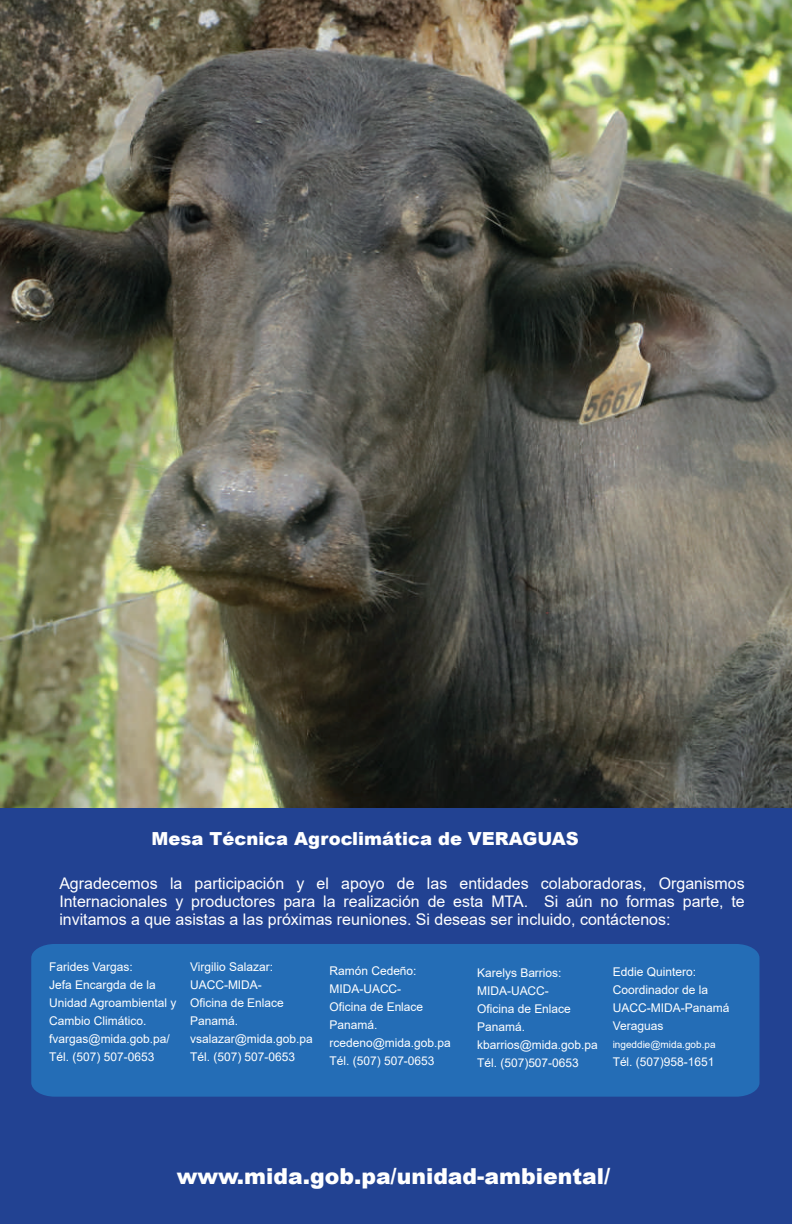
<style>
.page{position:relative;width:792px;height:1224px;background:#fff}
.page>*{position:absolute;margin:0;border:0;box-sizing:border-box;transform-origin:0 0}
.t1{font:900 22px "Arial";color:#fff}
.t2{font:900 18px "Arial";color:#fff}
.t3{font:16px/18px "Arial";color:#fff;text-align:justify}
.t4{font:12px/18px "Arial";color:#fff}
.t5{font:10px "Arial";color:#fff}
</style>
<div class="page">
<img style="left:0;top:0;width:792px;height:809px">
<div style="left:0;top:809px;width:792px;height:415px;background:#224292"></div>
<div style="left:31px;top:944px;width:729px;height:153px;background:#246db6"></div>
<h2 class="t2" style="left:152px;top:826px;width:429px">Mesa Técnica Agroclimática de VERAGUAS</h2>
<p class="t3" style="left:59px;top:875px;width:687px">Agradecemos la participación y el apoyo de las entidades colaboradoras, Organismos Internacionales y productores para la realización de esta MTA. Si aún no formas parte, te invitamos a que asistas a las próximas reuniones. Si deseas ser incluido, contáctenos:</p>
<p class="t4" style="left:613px;top:963px;width:118px">Eddie Quintero:<br>Coordinador de la<br>UACC-MIDA-Panamá<br>Veraguas</p>
<p class="t5" style="left:613px;top:1038px;width:104px">ingeddie@mida.gob.pa</p>
<p class="t4" style="left:613px;top:1053px;width:103px">Tél. (507)958-1651</p>
<p class="t4" style="left:49px;top:957px;width:129px">Farides Vargas:<br>Jefa Encargda de la<br>Unidad Agroambiental y<br>Cambio Climático. fvargas@mida.gob.pa/<br>Tél. (507) 507-0653</p>
<p class="t4" style="left:190px;top:957px;width:124px">Virgilio Salazar:<br>UACC-MIDA-<br>Oficina de Enlace<br>Panamá. vsalazar@mida.gob.pa<br>Tél. (507) 507-0653</p>
<p class="t4" style="left:329px;top:961px;width:123px">Ramón Cedeño:<br>MIDA-UACC-<br>Oficina de Enlace<br>Panamá. rcedeno@mida.gob.pa<br>Tél. (507) 507-0653</p>
<p class="t4" style="left:477px;top:963px;width:122px">Karelys Barrios:<br>MIDA-UACC-<br>Oficina de Enlace<br>Panamá. kbarrios@mida.gob.pa<br>Tél. (507)507-0653</p>
<h1 class="t1" style="left:177px;top:1160px;width:435px">www.mida.gob.pa/unidad-ambiental/</h1>
</div>
